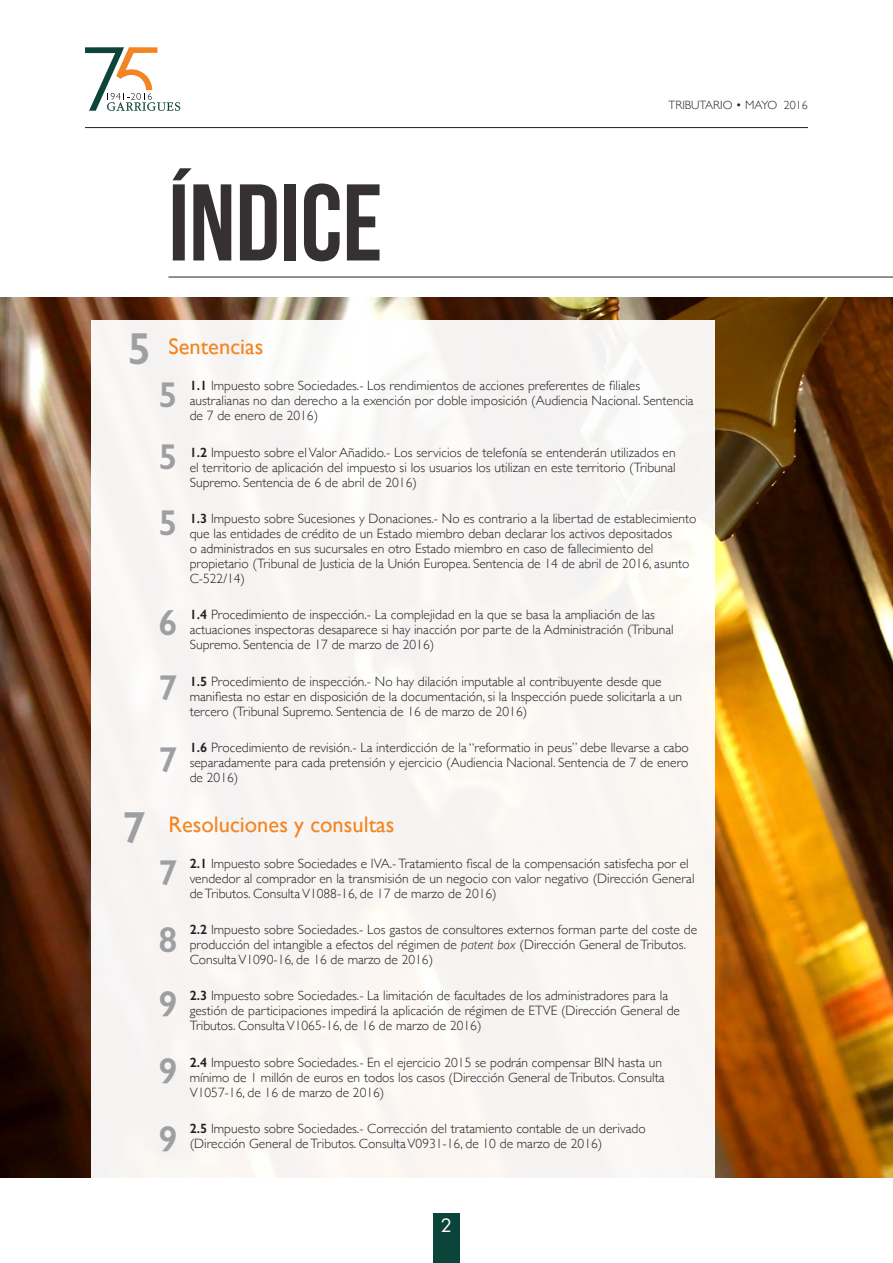
<style>
.page{position:relative;width:893px;height:1263px;background:#fff}
.page>*{position:absolute;margin:0;border:0;box-sizing:border-box;transform-origin:0 0}
.t1{font:700 108.75px "Bebas Neue";color:#231f20}
.t2{font:600 45px "Gill Sans";color:#9d9fa2}
.t3{font:600 36px "Gill Sans";color:#9d9fa2}
.t4{font:22.5px "Gill Sans";color:#f38520}
.t5{font:18px "Futura";color:#fff}
.t6{font:300 13.5px/15px "Gill Sans";color:#231f20}
.t7{font:300 12px "Gill Sans";color:#231f20}
.s1{font-weight:600}
.s2{font-style:italic}
</style>
<div class="page">
<div style="left:434px;top:1213px;width:26px;height:50px;background:#0a443a"></div>
<hr style="left:85px;top:127px;width:723px;height:1px;background:#231f20">
<svg style="left:85px;top:47px;width:95px;height:64px"></svg>
<hr style="left:168px;top:277px;width:725px;height:1px;background:#231f20">
<img style="left:0;top:298px;width:893px;height:880px">
<div style="left:91px;top:320px;width:623px;height:858px;background:#f8f6f2"></div>
<h1 class="t1" style="left:168px;top:163px;width:216px">ÍNDICE</h1>
<p class="t7" style="left:669px;top:95px;width:141px">TRIBUTARIO • MAYO 2016</p>
<p class="t2" style="left:127px;top:321px;width:25px">5</p>
<p class="t2" style="left:122px;top:801px;width:25px">7</p>
<p class="t4" style="left:168px;top:333px;width:96px">Sentencias</p>
<p class="t6" style="left:190px;top:378px;width:505px"><span class="s1">1.1</span> Impuesto sobre Sociedades.- Los rendimientos de acciones preferentes de filiales australianas no dan derecho a la exención por doble imposición (Audiencia Nacional. Sentencia de 7 de enero de 2016)</p>
<p class="t6" style="left:190px;top:444px;width:487px;text-align:justify"><span class="s1">1.2</span> Impuesto sobre el Valor Añadido.- Los servicios de telefonía se entenderán utilizados en el territorio de aplicación del impuesto si los usuarios los utilizan en este territorio (Tribunal Supremo. Sentencia de 6 de abril de 2016)</p>
<p class="t6" style="left:190px;top:510px;width:508px"><span class="s1">1.3</span> Impuesto sobre Sucesiones y Donaciones.- No es contrario a la libertad de establecimiento que las entidades de crédito de un Estado miembro deban declarar los activos depositados<br>o administrados en sus sucursales en otro Estado miembro en caso de fallecimiento del propietario (Tribunal de Justicia de la Unión Europea. Sentencia de 14 de abril de 2016, asunto C-522/14)</p>
<p class="t6" style="left:190px;top:607px;width:485px"><span class="s1">1.4</span> Procedimiento de inspección.- La complejidad en la que se basa la ampliación de las actuaciones inspectoras desaparece si hay inacción por parte de la Administración (Tribunal<br>Supremo. Sentencia de 17 de marzo de 2016)</p>
<p class="t6" style="left:190px;top:673px;width:494px"><span class="s1">1.5</span> Procedimiento de inspección.- No hay dilación imputable al contribuyente desde que manifiesta no estar en disposición de la documentación, si la Inspección puede solicitarla a un tercero (Tribunal Supremo. Sentencia de 16 de marzo de 2016)</p>
<p class="t6" style="left:190px;top:739px;width:501px;text-align:justify"><span class="s1">1.6</span> Procedimiento de revisión.- La interdicción de la “reformatio in peus” debe llevarse a cabo separadamente para cada pretensión y ejercicio (Audiencia Nacional. Sentencia de 7 de enero de 2016)</p>
<p class="t4" style="left:168px;top:811px;width:228px">Resoluciones y consultas</p>
<p class="t6" style="left:190px;top:855px;width:506px"><span class="s1">2.1</span> Impuesto sobre Sociedades e IVA.- Tratamiento fiscal de la compensación satisfecha por el vendedor al comprador en la transmisión de un negocio con valor negativo (Dirección General de Tributos. Consulta V1088-16, de 17 de marzo de 2016)</p>
<p class="t6" style="left:190px;top:921px;width:509px"><span class="s1">2.2</span> Impuesto sobre Sociedades.- Los gastos de consultores externos forman parte del coste de producción del intangible a efectos del régimen de <span class="s2">patent box</span> (Dirección General de Tributos.<br>Consulta V1090-16, de 16 de marzo de 2016)</p>
<p class="t6" style="left:190px;top:988px;width:492px"><span class="s1">2.3</span> Impuesto sobre Sociedades.- La limitación de facultades de los administradores para la gestión de participaciones impedirá la aplicación de régimen de ETVE (Dirección General de<br>Tributos. Consulta V1065-16, de 16 de marzo de 2016)</p>
<p class="t6" style="left:190px;top:1054px;width:476px"><span class="s1">2.4</span> Impuesto sobre Sociedades.- En el ejercicio 2015 se podrán compensar BIN hasta un mínimo de 1 millón de euros en todos los casos (Dirección General de Tributos. Consulta<br>V1057-16, de 16 de marzo de 2016)</p>
<p class="t6" style="left:190px;top:1120px;width:457px"><span class="s1">2.5</span> Impuesto sobre Sociedades.- Corrección del tratamiento contable de un derivado (Dirección General de Tributos. Consulta V0931-16, de 10 de marzo de 2016)</p>
<p class="t3" style="left:159px;top:373px;width:21px">5</p>
<p class="t3" style="left:159px;top:435px;width:21px">5</p>
<p class="t3" style="left:159px;top:501px;width:21px">5</p>
<p class="t3" style="left:159px;top:601px;width:21px">6</p>
<p class="t3" style="left:159px;top:666px;width:21px">7</p>
<p class="t3" style="left:159px;top:738px;width:21px">7</p>
<p class="t3" style="left:159px;top:851px;width:21px">7</p>
<p class="t3" style="left:159px;top:918px;width:21px">8</p>
<p class="t3" style="left:159px;top:982px;width:21px">9</p>
<p class="t3" style="left:159px;top:1049px;width:21px">9</p>
<p class="t3" style="left:159px;top:1117px;width:21px">9</p>
<p class="t5" style="left:441px;top:1214px;width:13px">2</p>
</div>
